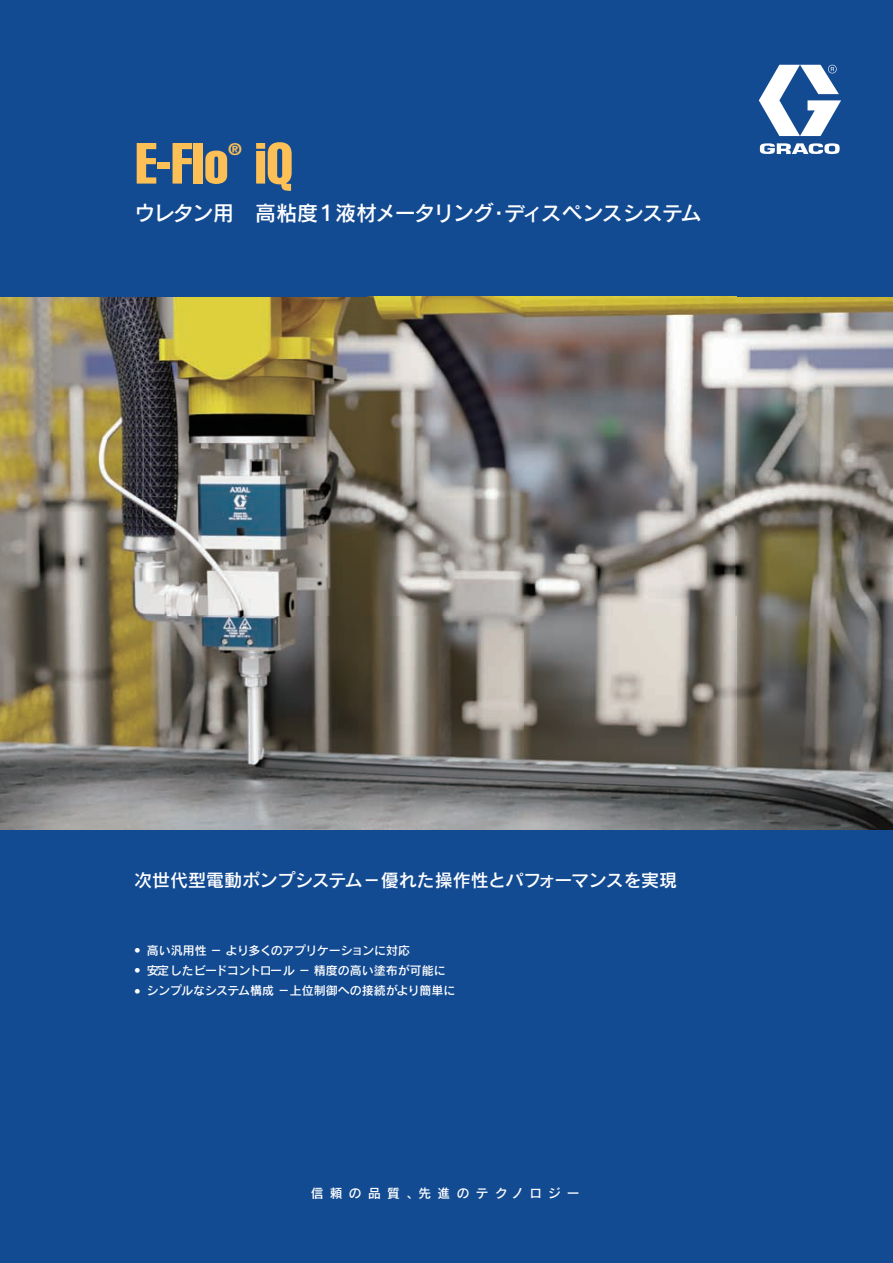
<style>
.page{position:relative;width:893px;height:1263px;background:#134b93}
.page>*{position:absolute;margin:0;border:0;box-sizing:border-box;transform-origin:0 0}
.t1{font:57px "Helvetica LT Std Comp";color:#fdc056}
.t2{font:21px "Rodin Pro DB";letter-spacing:-.065em;color:#fff}
.t3{font:18px "Rodin Pro DB";letter-spacing:-.02em;color:#fff}
.t4{font:16.5px "Helvetica LT Std Comp";color:#fdc056}
.t5{font:12.75px "Rodin Pro DB";letter-spacing:.5em;color:#fff}
.t6{font:12px "Rodin Pro DB";letter-spacing:-.01em;color:#fff}
.t7{font:12px "Rodin Pro DB";letter-spacing:-.03em;color:#fff}
.s1{font-family:"Helvetica Neue LT Std";font-weight:500;font-stretch:condensed;font-size:13.2px}
</style>
<div class="page">
<img style="left:0;top:297px;width:893px;height:532px">
<svg style="left:759px;top:65px;width:82px;height:89px"></svg>
<h1 class="t1" style="left:136px;top:127px;width:94px">E-Flo</h1>
<h3 class="t4" style="left:228px;top:139px;width:15px">®</h3>
<h1 class="t1" style="left:255px;top:127px;width:40px">iQ</h1>
<h2 class="t2" style="left:134px;top:199px;width:569px">ウレタン用　高粘度１液材メータリング・ディスペンスシステム</h2>
<h3 class="t3" style="left:134px;top:868px;width:545px">次世代型電動ポンプシステム－優れた操作性とパフォーマンスを実現</h3>
<p class="t7" style="left:134px;top:942px;width:278px"><span class="s1">•</span> 高い汎用性－より多くのアプリケーションに対応</p>
<p class="t6" style="left:134px;top:962px;width:313px"><span class="s1">•</span> 安定したビードコントロール－精度の高い塗布が可能に</p>
<p class="t6" style="left:134px;top:983px;width:323px"><span class="s1">•</span> シンプルなシステム構成－上位制御への接続がより簡単に</p>
<p class="t5" style="left:311px;top:1184px;width:271px">信頼の品質、先進のテクノロジー</p>
</div>
